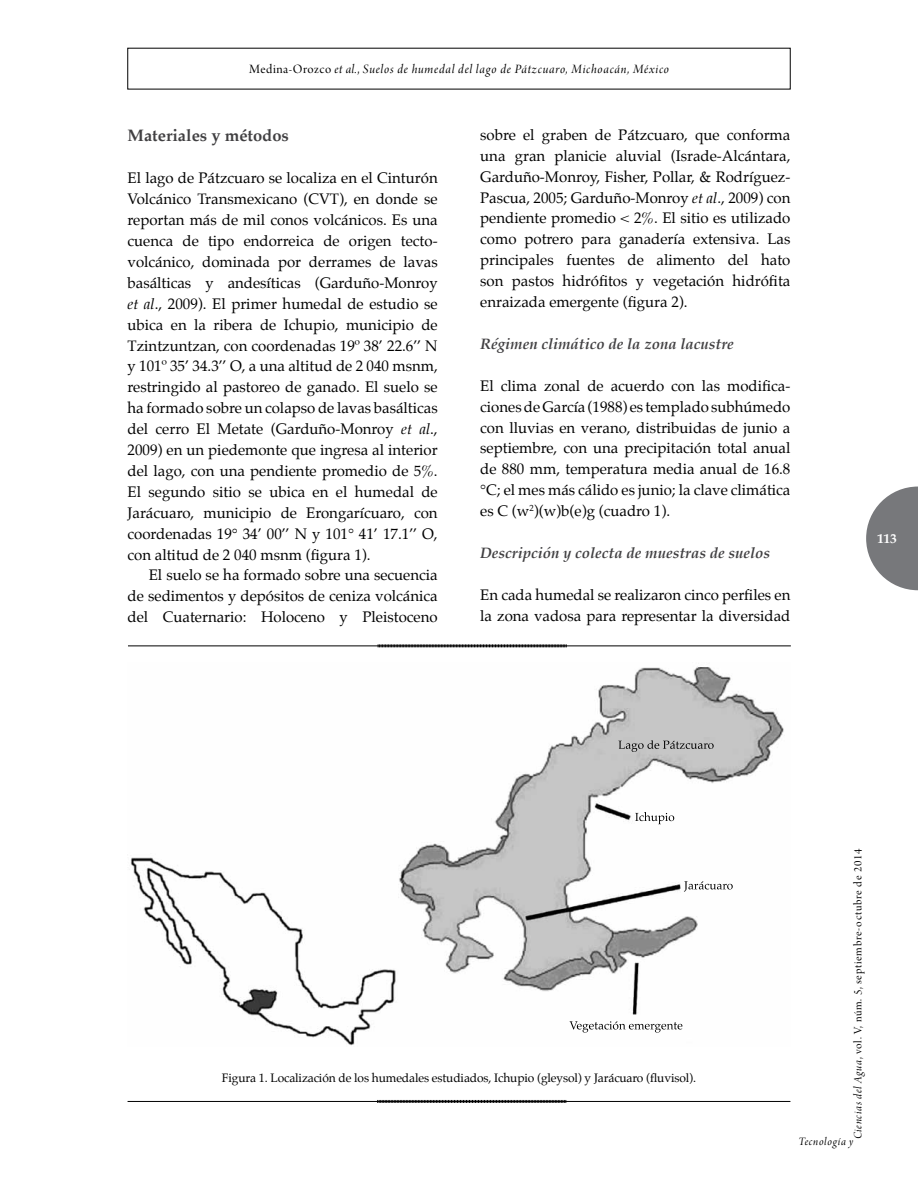
<style>
.page{position:relative;width:918px;height:1188px;background:#fff}
.page>*{position:absolute;margin:0;border:0;box-sizing:border-box;transform-origin:0 0}
.t1{font:700 16.5px "Palatino";color:#414042}
.t2{font:15px/20.9px "Palatino";color:#000;text-align:justify}
.t3{font:italic 700 15px "Palatino";color:#414042}
.t4{font:13.5px "Arno Pro Italic Display";letter-spacing:.055em;color:#000}
.t5{font:700 13.5px "Palatino";color:#fff}
.t6{font:12px "Palatino";letter-spacing:-.01em;color:#000}
.t7{font:12px "Arno Pro Display";letter-spacing:.06em;color:#000}
.t8{font:12px "Arno Pro Italic Display";letter-spacing:.06em;color:#000}
.s1{font-family:"Arno Pro Display"}
.s2{font-style:italic}
.s3{font-family:"Arno Pro Italic Display"}
</style>
<div class="page">
<svg style="left:866px;top:487px;width:52px;height:103px"></svg>
<img style="left:130px;top:666px;width:654px;height:380px">
<img style="left:618px;top:740px;width:56px;height:9px">
<img style="left:635px;top:812px;width:32px;height:9px">
<img style="left:684px;top:881px;width:49px;height:11px">
<img style="left:570px;top:1021px;width:107px;height:9px">
<hr style="left:128px;top:1101px;width:662px;height:1px;background:#000">
<svg style="left:377px;top:1100px;width:190px;height:3px"></svg>
<hr style="left:128px;top:646px;width:663px;height:1px;background:#000">
<svg style="left:378px;top:644px;width:189px;height:3px"></svg>
<p class="t4" style="left:249px;top:62px;width:421px"><span class="s1">Medina-Orozco</span> et al.<span class="s1">,</span> Suelos de humedal del lago de Pátzcuaro, Michoacán, México</p>
<p class="t1" style="left:128px;top:121px;width:163px">Materiales y métodos</p>
<p class="t2" style="left:128px;top:168px;width:312px">El lago de Pátzcuaro se localiza en el Cinturón Volcánico Transmexicano (CVT), en donde se reportan más de mil conos volcánicos. Es una cuenca de tipo endorreica de origen tecto&shy;volcánico, dominada por derrames de lavas basálticas y andesíticas (Garduño-Monroy <span class="s2">et al</span>., 2009). El primer humedal de estudio se ubica en la ribera de Ichupio, municipio de Tzintzuntzan, con coordenadas 19º 38’ 22.6’’ N y 101º 35’ 34.3’’ O, a una altitud de 2 040 msnm, restringido al pastoreo de ganado. El suelo se ha formado sobre un colapso de lavas basálticas del cerro El Metate (Garduño-Monroy <span class="s2">et al</span>., 2009) en un piedemonte que ingresa al interior del lago, con una pendiente promedio de 5%.<br>El segundo sitio se ubica en el humedal de Jarácuaro, municipio de Erongarícuaro, con coordenadas 19° 34’ 00’’ N y 101° 41’ 17.1’’ O, con altitud de 2 040 msnm (figura 1).</p>
<p class="t2" style="left:128px;top:565px;width:312px;text-indent:21px">El suelo se ha formado sobre una secuencia de sedimentos y depósitos de ceniza volcánica del Cuaternario: Holoceno y Pleistoceno</p>
<p class="t2" style="left:480px;top:124px;width:312px">sobre el graben de Pátzcuaro, que conforma una gran planicie aluvial (Israde-Alcántara, Garduño-Monroy, Fisher, Pollar, &amp; Rodríguez-Pascua, 2005; Garduño-Monroy <span class="s2">et al</span>., 2009) con pendiente promedio &lt; 2%. El sitio es utilizado como potrero para ganadería extensiva. Las principales fuentes de alimento del hato son pastos hidrófitos y vegetación hidrófita enraizada emergente (figura 2).</p>
<p class="t3" style="left:480px;top:331px;width:255px">Régimen climático de la zona lacustre</p>
<p class="t2" style="left:480px;top:375px;width:312px">El clima zonal de acuerdo con las modifica&shy;ciones de García (1988) es templado subhúmedo con lluvias en verano, distribuidas de junio a septiembre, con una precipitación total anual de 880 mm, temperatura media anual de 16.8 °C; el mes más cálido es junio; la clave climática es C (w<sup>2</sup>)(w)b(e)g (cuadro 1).</p>
<p class="t3" style="left:480px;top:540px;width:291px">Descripción y colecta de muestras de suelos</p>
<p class="t2" style="left:480px;top:584px;width:312px">En cada humedal se realizaron cinco perfiles en la zona vadosa para representar la diversidad</p>
<p class="t5" style="left:877px;top:526px;width:21px">113</p>
<p class="t6" style="left:222px;top:1068px;width:476px">Figura 1. Localización de los humedales estudiados, Ichupio (gleysol) y Jarácuaro (fluvisol).</p>
<p class="t7" style="left:851px;top:1139px;width:292px;rotate:-90deg"><span class="s3">Ciencias del Agua</span>, vol. V, núm. 5, septiembre-octubre de 2014</p>
<p class="t8" style="left:798px;top:1135px;width:57px">Tecnología y</p>
</div>
